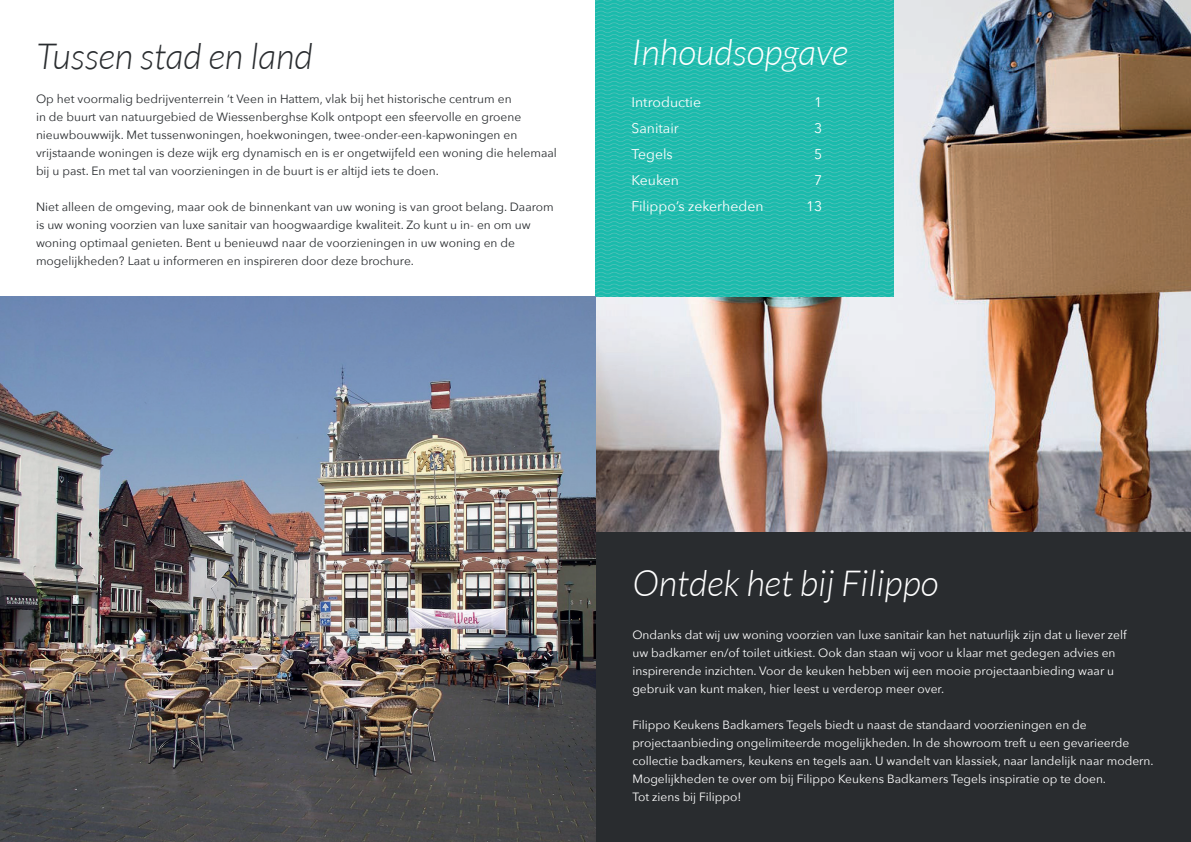
<style>
.page{position:relative;width:1191px;height:842px;background:#fff}
.page>*{position:absolute;margin:0;border:0;box-sizing:border-box;transform-origin:0 0}
.t1{font:italic 300 36px "Lato";color:#fff}
.t2{font:italic 300 36px "Lato";color:#292c2f}
.t3{font:14px "Avenir Next";color:#fff}
.t4{font:12px/18px "Avenir Next";color:#292c2f}
.t5{font:12px/18px "Avenir Next";color:#fff}
</style>
<div class="page">
<img style="left:595px;top:0;width:596px;height:533px">
<img style="left:595px;top:0;width:298px;height:296px">
<div style="left:595px;top:533px;width:596px;height:309px;background:#292c2f"></div>
<img style="left:0;top:296px;width:595px;height:546px">
<h1 class="t2" style="left:36px;top:37px;width:278px">Tussen stad en land</h1>
<p class="t4" style="left:36px;top:90px;width:522px">Op het voormalig bedrijventerrein ‘t Veen in Hattem, vlak bij het historische centrum en<br>in de buurt van natuurgebied de Wiessenberghse Kolk ontpopt een sfeervolle en groene nieuwbouwwijk. Met tussenwoningen, hoekwoningen, twee-onder-een-kapwoningen en vrijstaande woningen is deze wijk erg dynamisch en is er ongetwijfeld een woning die helemaal bij u past. En met tal van voorzieningen in de buurt is er altijd iets te doen.</p>
<p class="t4" style="left:36px;top:198px;width:519px">Niet alleen de omgeving, maar ook de binnenkant van uw woning is van groot belang. Daarom is uw woning voorzien van luxe sanitair van hoogwaardige kwaliteit. Zo kunt u in- en om uw woning optimaal genieten. Bent u benieuwd naar de voorzieningen in uw woning en de mogelijkheden? Laat u informeren en inspireren door deze brochure.</p>
<h1 class="t1" style="left:631px;top:33px;width:218px">Inhoudsopgave</h1>
<p class="t3" style="left:631px;top:90px;width:71px">Introductie</p>
<p class="t3" style="left:814px;top:90px;width:10px">1</p>
<p class="t3" style="left:631px;top:116px;width:49px">Sanitair</p>
<p class="t3" style="left:814px;top:116px;width:10px">3</p>
<p class="t3" style="left:631px;top:142px;width:43px">Tegels</p>
<p class="t3" style="left:814px;top:142px;width:10px">5</p>
<p class="t3" style="left:631px;top:168px;width:49px">Keuken</p>
<p class="t3" style="left:814px;top:168px;width:10px">7</p>
<p class="t3" style="left:631px;top:194px;width:133px">Filippo’s zekerheden</p>
<p class="t3" style="left:806px;top:194px;width:18px">13</p>
<h1 class="t1" style="left:632px;top:563px;width:308px">Ontdek het bij Filippo</h1>
<p class="t5" style="left:632px;top:625px;width:496px">Ondanks dat wij uw woning voorzien van luxe sanitair kan het natuurlijk zijn dat u liever zelf uw badkamer en/of toilet uitkiest. Ook dan staan wij voor u klaar met gedegen advies en inspirerende inzichten. Voor de keuken hebben wij een mooie projectaanbieding waar u gebruik van kunt maken, hier leest u verderop meer over.</p>
<p class="t5" style="left:632px;top:715px;width:523px">Filippo Keukens Badkamers Tegels biedt u naast de standaard voorzieningen en de projectaanbieding ongelimiteerde mogelijkheden. In de showroom treft u een gevarieerde collectie badkamers, keukens en tegels aan. U wandelt van klassiek, naar landelijk naar modern.<br>Mogelijkheden te over om bij Filippo Keukens Badkamers Tegels inspiratie op te doen.<br>Tot ziens bij Filippo!</p>
</div>
